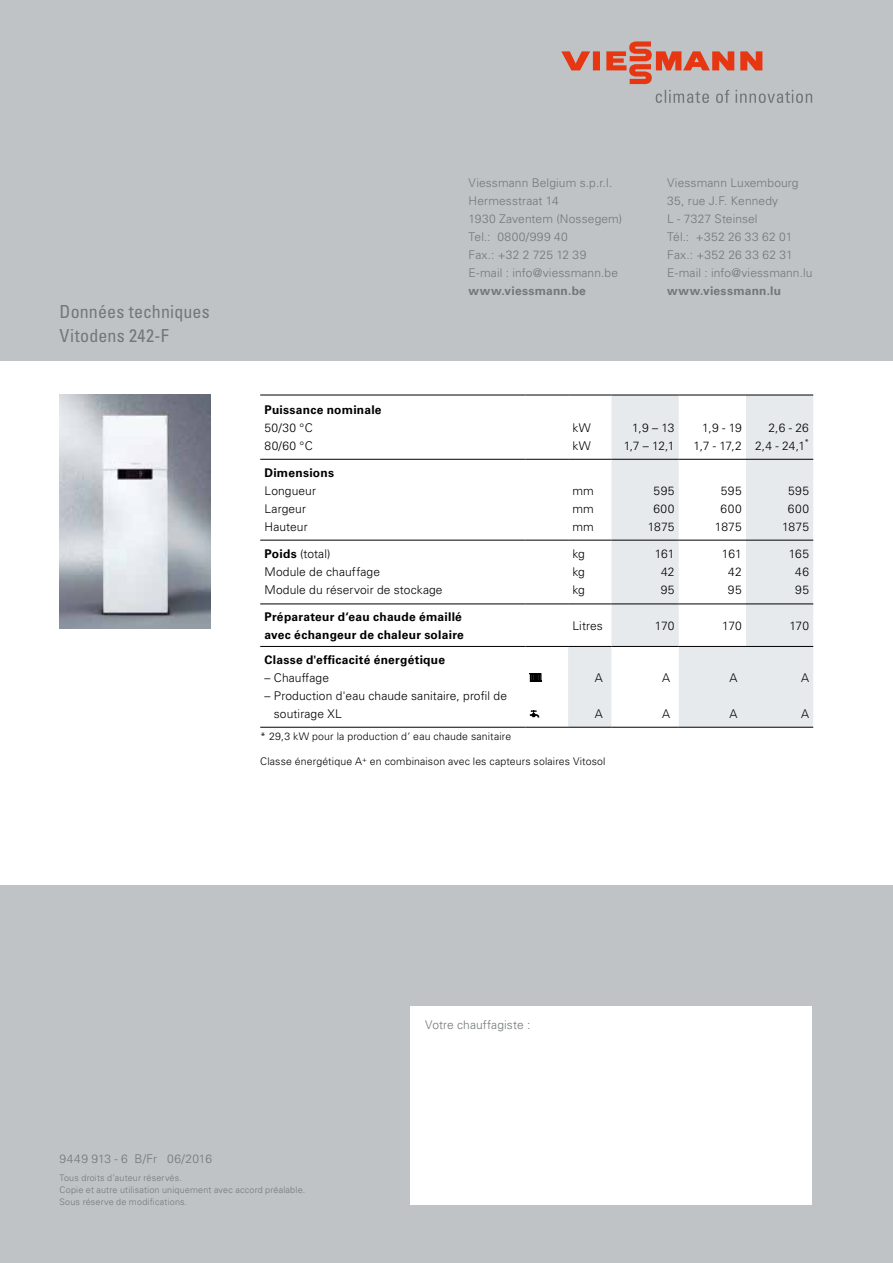
<style>
.page{position:relative;width:893px;height:1263px;background:#bfc3c6}
.page>*{position:absolute;margin:0;border:0;box-sizing:border-box;transform-origin:0 0}
.t1{font:condensed 18px/24px "Univers LT Std";letter-spacing:.01em;color:#727777}
.t2{font:300 12px/18px "Univers LT Std";letter-spacing:.01em;color:#727777}
.t3{font:300 12px/18px "Univers LT Std";letter-spacing:.01em;color:#000}
.t4{font:700 12px/18px "Univers LT Std";letter-spacing:.02em;color:#000}
.t5{font:300 12px/18px "Univers LTCYR 45";letter-spacing:.01em;color:#000}
.t6{font:700 12px "Univers LT Std";letter-spacing:.025em;color:#727777}
.t7{font:300 12px/18px "Univers LT Std";letter-spacing:.035em;color:#000;text-align:center}
.t8{font:300 10.5px "Univers LT Std";letter-spacing:.015em;color:#000}
.t9{font:300 9px/12px "Univers LT Std";letter-spacing:.02em;color:#727777}
.s1{font-weight:700}
</style>
<div class="page">
<div style="left:0;top:361px;width:893px;height:523px;background:#fff"></div>
<svg style="left:656px;top:90px;width:156px;height:13px"></svg>
<svg style="left:561px;top:41px;width:201px;height:43px"></svg>
<div style="left:411px;top:1007px;width:401px;height:198px;background:#fff"></div>
<img style="left:60px;top:395px;width:150px;height:234px">
<svg style="left:568px;top:396px;width:245px;height:331px;fill:#e7eaec"></svg>
<hr style="left:260px;top:395px;width:266px;height:1px;background:#000">
<hr style="left:526px;top:395px;width:42px;height:1px;background:#000">
<hr style="left:568px;top:395px;width:43px;height:1px;background:#000">
<hr style="left:679px;top:395px;width:67px;height:1px;background:#000">
<hr style="left:746px;top:395px;width:67px;height:1px;background:#000">
<hr style="left:746px;top:727px;width:67px;height:1px;background:#000">
<hr style="left:260px;top:459px;width:266px;height:1px;background:#000">
<hr style="left:526px;top:459px;width:42px;height:1px;background:#000">
<hr style="left:568px;top:459px;width:43px;height:1px;background:#000">
<hr style="left:679px;top:459px;width:67px;height:1px;background:#000">
<hr style="left:746px;top:459px;width:67px;height:1px;background:#000">
<hr style="left:260px;top:540px;width:266px;height:1px;background:#000">
<hr style="left:526px;top:540px;width:42px;height:1px;background:#000">
<hr style="left:568px;top:540px;width:43px;height:1px;background:#000">
<hr style="left:679px;top:540px;width:67px;height:1px;background:#000">
<hr style="left:746px;top:540px;width:67px;height:1px;background:#000">
<hr style="left:260px;top:604px;width:266px;height:1px;background:#000">
<hr style="left:526px;top:604px;width:42px;height:1px;background:#000">
<hr style="left:568px;top:604px;width:43px;height:1px;background:#000">
<hr style="left:679px;top:604px;width:67px;height:1px;background:#000">
<hr style="left:746px;top:604px;width:67px;height:1px;background:#000">
<hr style="left:611px;top:395px;width:68px;height:1px;background:#000">
<hr style="left:260px;top:727px;width:266px;height:1px;background:#000">
<hr style="left:526px;top:727px;width:42px;height:1px;background:#000">
<hr style="left:568px;top:727px;width:43px;height:1px;background:#000">
<hr style="left:611px;top:727px;width:68px;height:1px;background:#000">
<hr style="left:679px;top:727px;width:67px;height:1px;background:#000">
<hr style="left:611px;top:459px;width:68px;height:1px;background:#000">
<hr style="left:611px;top:540px;width:68px;height:1px;background:#000">
<hr style="left:611px;top:604px;width:68px;height:1px;background:#000">
<hr style="left:611px;top:646px;width:68px;height:1px;background:#000">
<hr style="left:679px;top:646px;width:67px;height:1px;background:#000">
<hr style="left:746px;top:646px;width:67px;height:1px;background:#000">
<hr style="left:260px;top:646px;width:266px;height:1px;background:#000">
<hr style="left:526px;top:646px;width:42px;height:1px;background:#000">
<hr style="left:568px;top:646px;width:43px;height:1px;background:#000">
<svg style="left:530px;top:673px;width:12px;height:9px"></svg>
<svg style="left:530px;top:710px;width:9px;height:8px"></svg>
<h1 class="t1" style="left:60px;top:299px;width:152px">Données techniques<br>Vitodens 242-F</h1>
<p class="t2" style="left:469px;top:174px;width:155px">Viessmann Belgium s.p.r.l.<br>Hermesstraat 14<br>1930 Zaventem (Nossegem)<br>Tel.: 0800/999 40<br>Fax.: +32 2 725 12 39<br>E-mail : info@viessmann.be</p>
<p class="t6" style="left:469px;top:284px;width:119px">www.viessmann.be</p>
<p class="t2" style="left:667px;top:174px;width:147px">Viessmann Luxembourg<br>35, rue J.F. Kennedy<br>L - 7327 Steinsel<br>Tél.: +352 26 33 62 01<br>Fax.: +352 26 33 62 31<br>E-mail : info@viessmann.lu</p>
<p class="t6" style="left:667px;top:284px;width:115px">www.viessmann.lu</p>
<p class="t4" style="left:264px;top:400px;width:119px">Puissance nominale</p>
<p class="t3" style="left:264px;top:418px;width:50px">50/30 °C<br>80/60 °C</p>
<p class="t3" style="left:572px;top:418px;width:20px">kW kW</p>
<p class="t3" style="left:624px;top:418px;width:52px;text-align:right">1,9 – 13<br>1,7 – 12,1</p>
<p class="t3" style="left:693px;top:418px;width:50px;text-align:right">1,9 - 19<br>1,7 - 17,2</p>
<p class="t3" style="left:755px;top:418px;width:55px;text-align:right">2,6 - 26<br>2,4 - 24,1<sup>*</sup></p>
<p class="t4" style="left:264px;top:464px;width:71px">Dimensions</p>
<p class="t3" style="left:264px;top:482px;width:53px">Longueur<br>Largeur<br>Hauteur</p>
<p class="t3" style="left:572px;top:482px;width:23px;text-align:justify">mm mm mm</p>
<p class="t7" style="left:648px;top:482px;width:28px">595<br>600<br>1875</p>
<p class="t7" style="left:715px;top:482px;width:28px">595<br>600<br>1875</p>
<p class="t7" style="left:782px;top:482px;width:28px">595<br>600<br>1875</p>
<p class="t3" style="left:264px;top:545px;width:180px"><span class="s1">Poids</span> (total)<br>Module de chauffage<br>Module du réservoir de stockage</p>
<p class="t3" style="left:572px;top:545px;width:14px;text-align:justify">kg kg kg</p>
<p class="t3" style="left:655px;top:545px;width:21px;text-align:center">161<br>42<br>95</p>
<p class="t3" style="left:722px;top:545px;width:21px;text-align:center">161<br>42<br>95</p>
<p class="t3" style="left:789px;top:545px;width:22px;text-align:center">165<br>46<br>95</p>
<p class="t4" style="left:264px;top:607px;width:201px">Préparateur d‘eau chaude émaillé avec échangeur de chaleur solaire</p>
<p class="t3" style="left:572px;top:616px;width:32px">Litres</p>
<p class="t3" style="left:655px;top:616px;width:21px">170</p>
<p class="t3" style="left:722px;top:616px;width:21px">170</p>
<p class="t3" style="left:789px;top:616px;width:21px">170</p>
<p class="t4" style="left:264px;top:651px;width:182px">Classe d'efficacité énergétique</p>
<p class="t5" style="left:264px;top:668px;width:66px">– Chauffage</p>
<p class="t5" style="left:274px;top:686px;width:235px;text-indent:-9px">– Production d'eau chaude sanitaire, profil de soutirage XL</p>
<p class="t5" style="left:595px;top:668px;width:10px">A</p>
<p class="t5" style="left:595px;top:704px;width:10px">A</p>
<p class="t5" style="left:662px;top:668px;width:10px">A</p>
<p class="t5" style="left:662px;top:704px;width:10px">A</p>
<p class="t5" style="left:729px;top:668px;width:10px">A</p>
<p class="t5" style="left:729px;top:704px;width:10px">A</p>
<p class="t3" style="left:801px;top:669px;width:10px">A</p>
<p class="t3" style="left:801px;top:705px;width:10px">A</p>
<p class="t8" style="left:260px;top:730px;width:252px">* 29,3 kW pour la production d‘ eau chaude sanitaire</p>
<p class="t8" style="left:260px;top:755px;width:347px">Classe énergétique A<sup>+</sup> en combinaison avec les capteurs solaires Vitosol</p>
<p class="t2" style="left:425px;top:1016px;width:107px">Votre chauffagiste :</p>
<p class="t2" style="left:60px;top:1149px;width:154px">9449 913 - 6 B/Fr 06/2016</p>
<p class="t9" style="left:60px;top:1171px;width:247px">Tous droits d’auteur réservés.<br>Copie et autre utilisation uniquement avec accord préalable.<br>Sous réserve de modifications.</p>
</div>
